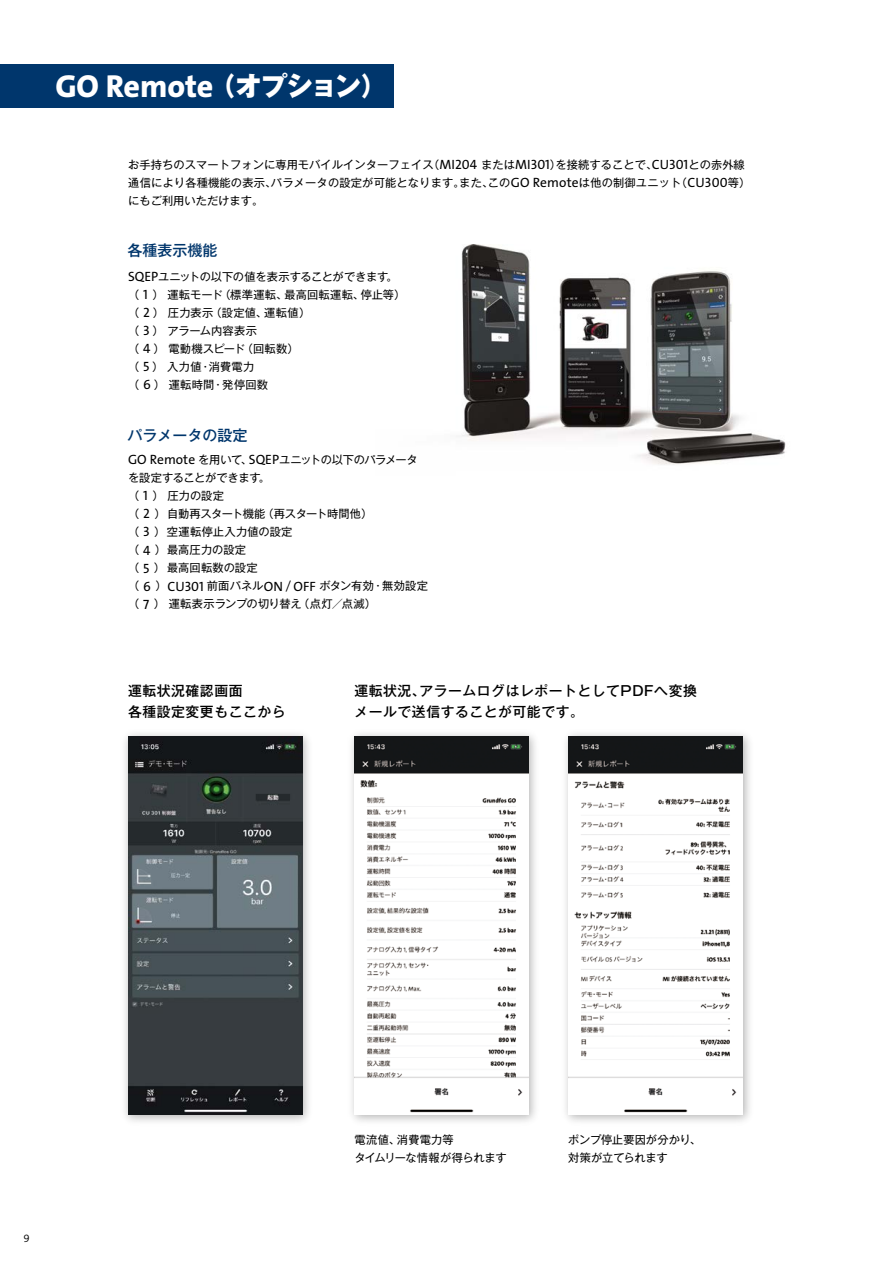
<style>
.page{position:relative;width:893px;height:1263px;background:#fff}
.page>*{position:absolute;margin:0;border:0;box-sizing:border-box;transform-origin:0 0}
.t1{font:31.95px "Grundfos The Sans V2 OT 8 XB";letter-spacing:-.005em;color:#fff}
.t2{font:500 15px "Gothic MB101 Pro";color:#00366c}
.t3{font:500 13.8px/21.3px "Gothic MB101 Pro";letter-spacing:.04em;color:#000}
.t4{font:11.25px/18px "Gothic MB101 Pro";letter-spacing:.005em;color:#000}
.t5{font:11.25px/18px "Gothic MB101 Pro";letter-spacing:-.015em;color:#000}
.t6{font:10.8px "Grundfos The Sans V2 OT 4 SL";color:#000}
.s1{font-family:"Gothic MB101 Pro";font-weight:800;font-size:26.55px}
.s2{font-family:"Grundfos The Sans V2 OT 5 R";font-size:13.5px}
.s3{font-family:"Koz Go Pro";font-size:13.5px}
</style>
<div class="page">
<img style="left:461px;top:245px;width:325px;height:220px">
<img style="left:351px;top:733px;width:185px;height:389px">
<img style="left:354px;top:737px;width:175px;height:377px">
<img style="left:565px;top:733px;width:185px;height:389px">
<img style="left:568px;top:737px;width:174px;height:377px">
<img style="left:124px;top:733px;width:185px;height:389px">
<img style="left:128px;top:737px;width:174px;height:377px">
<hr style="left:892px;top:64px;width:1px;height:43px;background:#00366c">
<div style="left:0;top:64px;width:393px;height:43px;background:#00366c"></div>
<h1 class="t1" style="left:55px;top:66px;width:334px">GO Remote <span class="s1">（オプション）</span></h1>
<p class="t4" style="left:128px;top:154px;width:624px">お手持ちのスマートフォンに専用モバイルインターフェイス（<span class="s2">MI204</span> または<span class="s2">MI301</span>）を接続することで、<span class="s2">CU301</span>との赤外線通信により各種機能の表示、パラメータの設定が可能となります。また、この<span class="s2">GO Remote</span>は他の制御ユニット（<span class="s2">CU300</span>等）にもご利用いただけます。</p>
<h2 class="t2" style="left:128px;top:238px;width:91px">各種表示機能</h2>
<p class="t4" style="left:128px;top:266px;width:279px"><span class="s2">SQEP</span>ユニットの以下の値を表示することができます。（ <span class="s2">1</span> ） 運転モード（標準運転、最高回転運転、停止等）（ <span class="s2">2</span> ） 圧力表示（設定値、運転値）<br>（ <span class="s2">3</span> ） アラーム内容表示<br>（ <span class="s2">4</span> ） 電動機スピード（回転数）<br>（ <span class="s2">5</span> ） 入力値・消費電力<br>（ <span class="s2">6</span> ） 運転時間・発停回数</p>
<h2 class="t2" style="left:128px;top:423px;width:121px">パラメータの設定</h2>
<p class="t4" style="left:128px;top:449px;width:301px"><span class="s2">GO Remote</span> を用いて、<span class="s2">SQEP</span>ユニットの以下のパラメータを設定することができます。<br>（ <span class="s2">1</span> ） 圧力の設定<br>（ <span class="s2">2</span> ）自動再スタート機能（再スタート時間他）<br>（ <span class="s2">3</span> ）空運転停止入力値の設定<br>（ <span class="s2">4</span> ）最高圧力の設定<br>（ <span class="s2">5</span> ） 最高回転数の設定<br>（ <span class="s2">6</span> ）<span class="s2">CU301</span> 前面パネル<span class="s2">ON</span> <span class="s3">/</span> <span class="s2">OFF</span> ボタン有効・無効設定（ <span class="s2">7</span> ） 運転表示ランプの切り替え（点灯／点滅）</p>
<p class="t3" style="left:128px;top:678px;width:159px">運転状況確認画面<br>各種設定変更もここから</p>
<p class="t3" style="left:354px;top:678px;width:344px">運転状況、アラームログはレポートとしてPDFへ変換メールで送信することが可能です。</p>
<p class="t6" style="left:24px;top:1231px;width:8px">9</p>
<p class="t4" style="left:354px;top:1129px;width:154px">電流値、消費電力等<br>タイムリーな情報が得られます</p>
<p class="t5" style="left:568px;top:1129px;width:135px">ポンプ停止要因が分かり、対策が立てられます</p>
</div>
